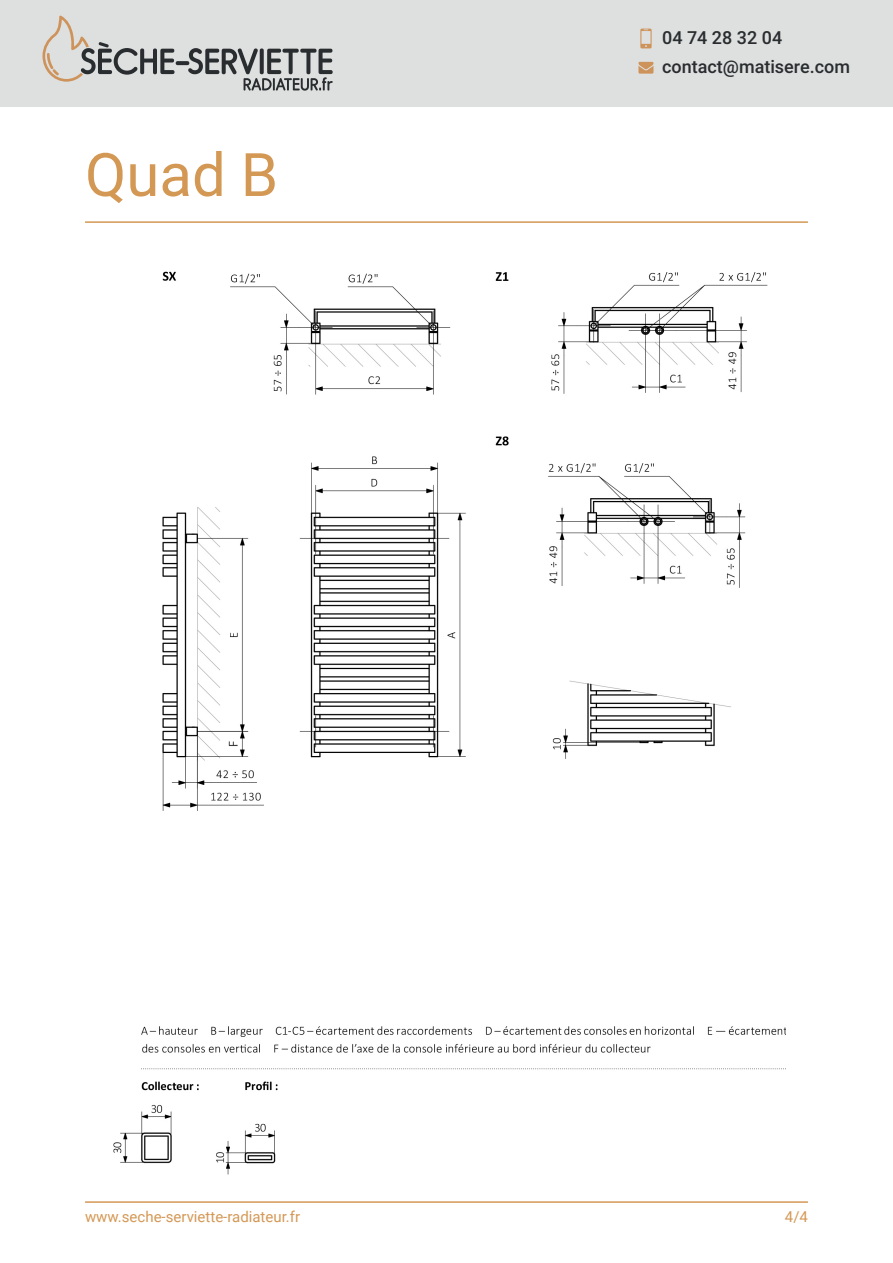
<style>
.page{position:relative;width:893px;height:1263px;background:#fff}
.page>*{position:absolute;margin:0;border:0;box-sizing:border-box;transform-origin:0 0}
.t1{font:60px "Roboto";color:#d49855}
.t2{font:500 18px/29.2px "Roboto";color:#292d2f}
.t3{font:15px "Roboto";color:#d49855}
</style>
<div class="page">
<div style="left:0;top:0;width:892px;height:106px;background:#dedfdf"></div>
<svg style="left:42px;top:16px;width:291px;height:75px"></svg>
<svg style="left:640px;top:29px;width:12px;height:19px"></svg>
<svg style="left:638px;top:62px;width:15px;height:12px"></svg>
<hr style="left:85px;top:221px;width:723px;height:2px;background:#d49855">
<hr style="left:85px;top:1201px;width:723px;height:2px;background:#d49855">
<img style="left:113px;top:271px;width:672px;height:904px">
<h1 class="t1" style="left:85px;top:133px;width:195px">Quad B</h1>
<p class="t2" style="left:662px;top:22px;width:189px">04 74 28 32 04 contact@matisere.com</p>
<p class="t3" style="left:85px;top:1206px;width:217px">www.seche-serviette-radiateur.fr</p>
<p class="t3" style="left:785px;top:1206px;width:25px">4/4</p>
</div>
